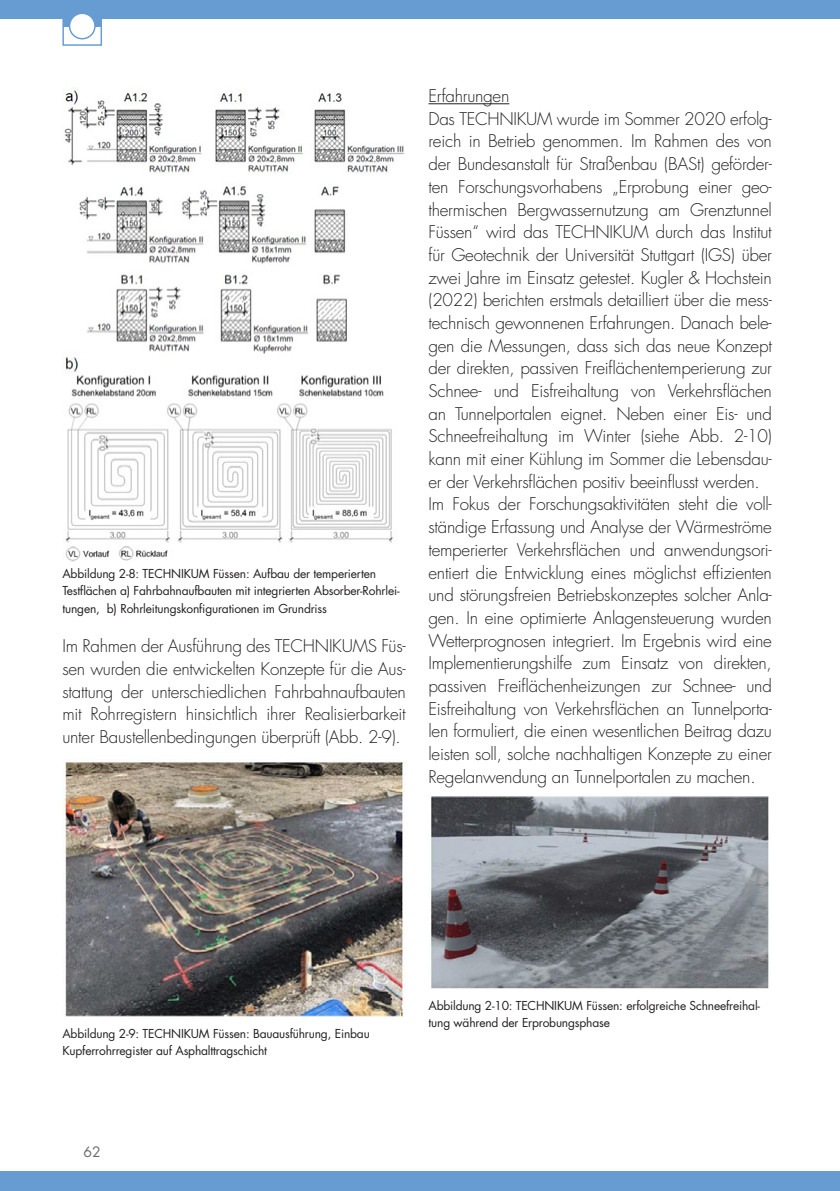
<style>
.page{position:relative;width:840px;height:1191px;background:#fff}
.page>*{position:absolute;margin:0;border:0;box-sizing:border-box;transform-origin:0 0}
.t1{font:300 17px/22.6px "Futura Std";letter-spacing:-.015em;color:#231f20;text-align:justify}
.t2{font:14px "Futura Std";color:#6c6d70}
.t3{font:12px/17px "Futura Std";letter-spacing:-.015em;color:#231f20}
</style>
<div class="page">
<div style="left:0;top:1171px;width:839px;height:20px;background:#679cd2"></div>
<div style="left:0;top:0;width:839px;height:19px;background:#679cd2"></div>
<div style="left:62px;top:6px;width:40px;height:40px;background:#fff;border:1px solid #679cd2"></div>
<div style="left:63px;top:7px;width:38px;height:19px;background:#679cd2"></div>
<div style="left:69px;top:13px;width:26px;height:26px;background:#fff;border-radius:50%"></div>
<div style="left:69px;top:13px;width:27px;height:26px;border:1px solid #679cd2;border-radius:50%"></div>
<img style="left:62px;top:88px;width:343px;height:473px">
<img style="left:62px;top:762px;width:343px;height:254px">
<hr style="left:428px;top:103px;width:81px;height:1px;background:#231f20">
<img style="left:431px;top:796px;width:338px;height:193px">
<p class="t3" style="left:62px;top:565px;width:338px">Abbildung 2-8: TECHNIKUM Füssen: Aufbau der temperierten<br>Testflächen a) Fahrbahnaufbauten mit integrierten Absorber-Rohrlei&shy;tungen, b) Rohrleitungskonfigurationen im Grundriss</p>
<p class="t1" style="left:62px;top:635px;width:345px">Im Rahmen der Ausführung des TECHNIKUMS Füs&shy;sen wurden die entwickelten Konzepte für die Aus&shy;stattung der unterschiedlichen Fahrbahnaufbauten mit Rohrregistern hinsichtlich ihrer Realisierbarkeit unter Baustellenbedingungen überprüft (Abb. 2-9).</p>
<p class="t1" style="left:428px;top:85px;width:345px;text-align:left">Erfahrungen<br>Das TECHNIKUM wurde im Sommer 2020 erfolg&shy;reich in Betrieb genommen. Im Rahmen des von der Bundesanstalt für Straßenbau (BASt) geförder&shy;ten Forschungsvorhabens „Erprobung einer geo&shy;thermischen Bergwassernutzung am Grenztunnel Füssen“ wird das TECHNIKUM durch das Institut für Geotechnik der Universität Stuttgart (IGS) über zwei Jahre im Einsatz getestet. Kugler &amp; Hochstein (2022) berichten erstmals detailliert über die mess&shy;technisch gewonnenen Erfahrungen. Danach bele&shy;gen die Messungen, dass sich das neue Konzept der direkten, passiven Freiflächentemperierung zur Schnee- und Eisfreihaltung von Verkehrsflächen an Tunnelportalen eignet. Neben einer Eis- und Schneefreihaltung im Winter (siehe Abb. 2-10) kann mit einer Kühlung im Sommer die Lebensdau&shy;er der Verkehrsflächen positiv beeinflusst werden.<br>Im Fokus der Forschungsaktivitäten steht die voll&shy;ständige Erfassung und Analyse der Wärmeströme temperierter Verkehrsflächen und anwendungsori&shy;entiert die Entwicklung eines möglichst effizienten und störungsfreien Betriebskonzeptes solcher Anla&shy;gen. In eine optimierte Anlagensteuerung wurden Wetterprognosen integriert. Im Ergebnis wird eine Implementierungshilfe zum Einsatz von direkten, passiven Freiflächenheizungen zur Schnee- und Eisfreihaltung von Verkehrsflächen an Tunnelporta&shy;len formuliert, die einen wesentlichen Beitrag dazu leisten soll, solche nachhaltigen Konzepte zu einer Regelanwendung an Tunnelportalen zu machen.</p>
<p class="t3" style="left:62px;top:1025px;width:309px">Abbildung 2-9: TECHNIKUM Füssen: Bauausführung, Einbau<br>Kupferrohrregister auf Asphalttragschicht</p>
<p class="t2" style="left:84px;top:1143px;width:19px">62</p>
<p class="t3" style="left:428px;top:996px;width:333px">Abbildung 2-10: TECHNIKUM Füssen: erfolgreiche Schneefreihal&shy;tung während der Erprobungsphase</p>
</div>
